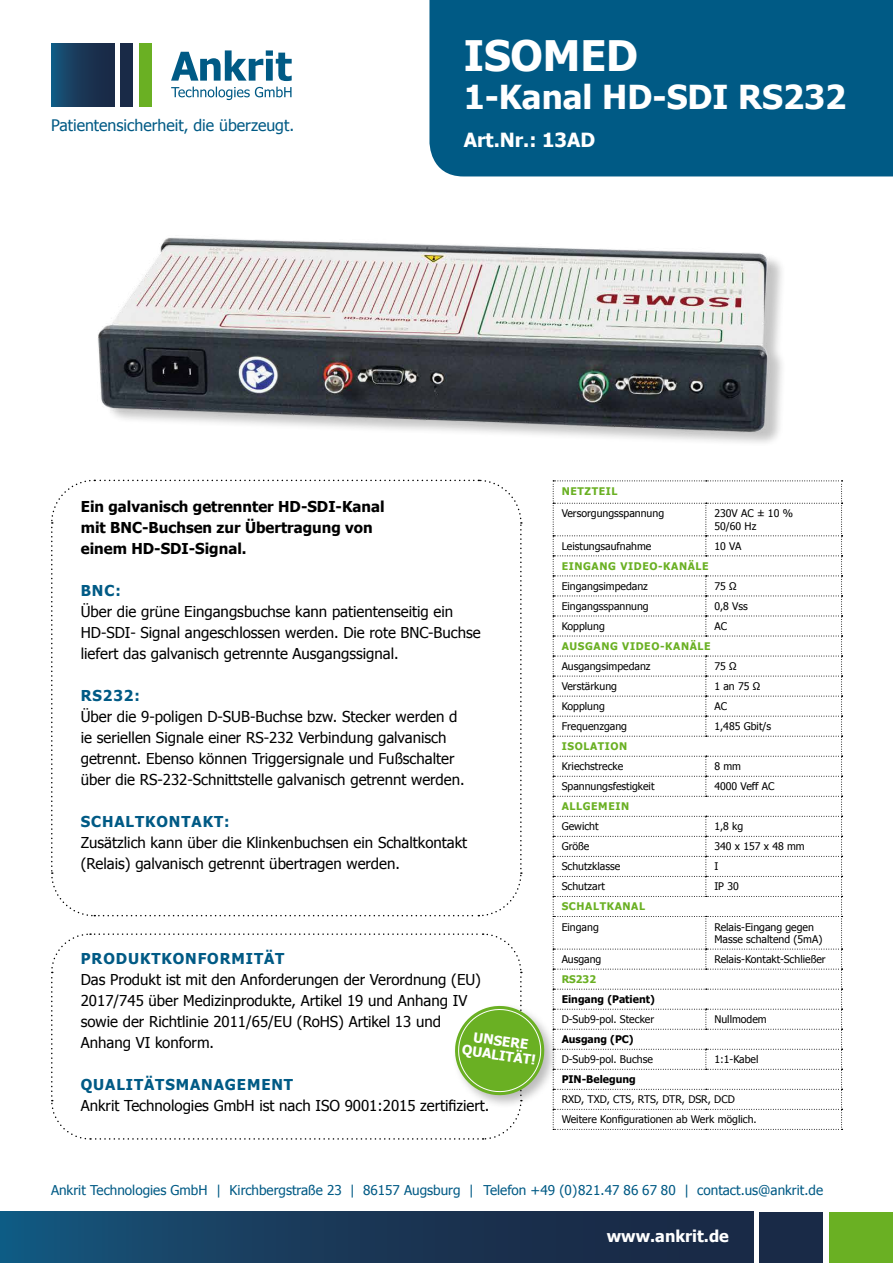
<style>
.page{position:relative;width:893px;height:1263px;background:#fff}
.page>*{position:absolute;margin:0;border:0;box-sizing:border-box;transform-origin:0 0}
.t1{font:700 42px "Tahoma";color:#fff}
.t2{font:700 33px "Tahoma";color:#fff}
.t3{font:700 19.5px "Tahoma";color:#fff}
.t4{font:700 16.2px "Tahoma";color:#fff}
.t5{font:15.9px "Tahoma";color:#005a85}
.t6{font:15px/21px "Tahoma";color:#000}
.t7{font:700 15px/21px "Tahoma";color:#000}
.t8{font:700 15px "Tahoma";letter-spacing:.06em;color:#005a85}
.t9{font:13.5px "Tahoma";color:#005a85}
.t10{font:700 13.5px/14px "Tahoma";color:#fff;text-align:center}
.t11{font:10.5px/12.6px "Tahoma";color:#000}
.t12{font:700 10.5px "Tahoma";letter-spacing:.06em;color:#6ab023}
.t13{font:700 10.5px "Tahoma";color:#000}
</style>
<div class="page">
<div style="left:829px;top:1212px;width:64px;height:51px;background:#6ab023"></div>
<div style="left:759px;top:1212px;width:64px;height:51px;background:#192a47"></div>
<div style="left:0;top:1212px;width:753px;height:51px;background:linear-gradient(to right,#165278,#1b223c)"></div>
<div style="left:429px;top:0;width:464px;height:176px;background:#005a85"></div>
<div style="left:121px;top:44px;width:12px;height:63px;background:#192a47"></div>
<div style="left:51px;top:44px;width:63px;height:63px;background:linear-gradient(to right,#16547a,#1b223c)"></div>
<div style="left:139px;top:44px;width:12px;height:63px;background:#6ab023"></div>
<svg style="left:171px;top:50px;width:121px;height:31px"></svg>
<svg style="left:171px;top:87px;width:121px;height:13px"></svg>
<svg style="left:51px;top:479px;width:471px;height:438px"></svg>
<svg style="left:553px;top:480px;width:290px;height:650px"></svg>
<img style="left:98px;top:237px;width:684px;height:206px">
<div style="left:452px;top:1003px;width:106px;height:106px;background:#000;opacity:.27"></div>
<svg style="left:51px;top:933px;width:496px;height:207px"></svg>
<p class="t5" style="left:51px;top:114px;width:245px">Patientensicherheit, die überzeugt.</p>
<h1 class="t1" style="left:464px;top:26px;width:176px">ISOMED</h1>
<h2 class="t2" style="left:464px;top:74px;width:384px">1-Kanal HD-SDI RS232</h2>
<h3 class="t3" style="left:464px;top:126px;width:133px">Art.Nr.: 13AD</h3>
<p class="t7" style="left:81px;top:495px;width:305px">Ein galvanisch getrennter HD-SDI-Kanal mit BNC-Buchsen zur Übertragung von einem HD-SDI-Signal.</p>
<p class="t8" style="left:81px;top:580px;width:41px">BNC:</p>
<p class="t6" style="left:81px;top:601px;width:401px">Über die grüne Eingangsbuchse kann patientenseitig ein<br>HD-SDI- Signal angeschlossen werden. Die rote BNC-Buchse liefert das galvanisch getrennte Ausgangssignal.</p>
<p class="t8" style="left:81px;top:685px;width:60px">RS232:</p>
<p class="t6" style="left:81px;top:706px;width:385px">Über die 9-poligen D-SUB-Buchse bzw. Stecker werden d ie seriellen Signale einer RS-232 Verbindung galvanisch getrennt. Ebenso können Triggersignale und Fußschalter über die RS-232-Schnittstelle galvanisch getrennt werden.</p>
<p class="t8" style="left:81px;top:811px;width:150px">SCHALTKONTAKT:</p>
<p class="t6" style="left:81px;top:832px;width:388px">Zusätzlich kann über die Klinkenbuchsen ein Schaltkontakt (Relais) galvanisch getrennt übertragen werden.</p>
<p class="t8" style="left:81px;top:948px;width:205px">PRODUKTKONFORMITÄT</p>
<p class="t6" style="left:81px;top:968px;width:402px">Das Produkt ist mit den Anforderungen der Verordnung (EU)<br>2017/745 über Medizinprodukte, Artikel 19 und Anhang IV sowie der Richtlinie 2011/65/EU (RoHS) Artikel 13 und Anhang VI konform.</p>
<p class="t8" style="left:81px;top:1074px;width:214px">QUALITÄTSMANAGEMENT</p>
<p class="t6" style="left:81px;top:1094px;width:410px">Ankrit Technologies GmbH ist nach ISO 9001:2015 zertifiziert.</p>
<p class="t10" style="left:465px;top:1028px;width:76px;rotate:8deg">UNSERE<br>QUALITÄT!</p>
<p class="t12" style="left:562px;top:484px;width:57px">NETZTEIL</p>
<p class="t11" style="left:562px;top:507px;width:104px">Versorgungsspannung</p>
<p class="t11" style="left:714px;top:507px;width:80px">230V AC ± 10 %<br>50/60 Hz</p>
<p class="t11" style="left:562px;top:539px;width:91px">Leistungsaufnahme</p>
<p class="t11" style="left:714px;top:539px;width:29px">10 VA</p>
<p class="t12" style="left:562px;top:559px;width:149px">EINGANG VIDEO-KANÄLE</p>
<p class="t11" style="left:562px;top:579px;width:88px">Eingangsimpedanz</p>
<p class="t11" style="left:714px;top:579px;width:24px">75 Ω</p>
<p class="t11" style="left:562px;top:599px;width:89px">Eingangsspannung</p>
<p class="t11" style="left:714px;top:599px;width:35px">0,8 Vss</p>
<p class="t11" style="left:562px;top:619px;width:45px">Kopplung</p>
<p class="t11" style="left:714px;top:619px;width:14px">AC</p>
<p class="t12" style="left:562px;top:639px;width:150px">AUSGANG VIDEO-KANÄLE</p>
<p class="t11" style="left:562px;top:659px;width:90px">Ausgangsimpedanz</p>
<p class="t11" style="left:714px;top:659px;width:24px">75 Ω</p>
<p class="t11" style="left:562px;top:679px;width:57px">Verstärkung</p>
<p class="t11" style="left:714px;top:679px;width:47px">1 an 75 Ω</p>
<p class="t11" style="left:562px;top:699px;width:45px">Kopplung</p>
<p class="t11" style="left:714px;top:699px;width:14px">AC</p>
<p class="t11" style="left:562px;top:719px;width:67px">Frequenzgang</p>
<p class="t11" style="left:714px;top:719px;width:58px">1,485 Gbit/s</p>
<p class="t12" style="left:562px;top:739px;width:67px">ISOLATION</p>
<p class="t11" style="left:562px;top:760px;width:63px">Kriechstrecke</p>
<p class="t11" style="left:714px;top:760px;width:28px">8 mm</p>
<p class="t11" style="left:562px;top:780px;width:94px">Spannungsfestigkeit</p>
<p class="t11" style="left:714px;top:780px;width:62px">4000 Veff AC</p>
<p class="t12" style="left:562px;top:799px;width:69px">ALLGEMEIN</p>
<p class="t11" style="left:562px;top:820px;width:38px">Gewicht</p>
<p class="t11" style="left:714px;top:820px;width:30px">1,8 kg</p>
<p class="t11" style="left:562px;top:840px;width:29px">Größe</p>
<p class="t11" style="left:714px;top:840px;width:92px">340 x 157 x 48 mm</p>
<p class="t11" style="left:562px;top:860px;width:60px">Schutzklasse</p>
<p class="t11" style="left:714px;top:860px;width:5px">I</p>
<p class="t11" style="left:562px;top:880px;width:45px">Schutzart</p>
<p class="t11" style="left:714px;top:880px;width:26px">IP 30</p>
<p class="t12" style="left:562px;top:899px;width:85px">SCHALTKANAL</p>
<p class="t11" style="left:562px;top:920px;width:39px">Eingang</p>
<p class="t11" style="left:714px;top:920px;width:109px">Relais-Eingang gegen<br>Masse schaltend (5mA)</p>
<p class="t11" style="left:562px;top:952px;width:41px">Ausgang</p>
<p class="t11" style="left:714px;top:952px;width:113px">Relais-Kontakt-Schließer</p>
<p class="t12" style="left:562px;top:972px;width:36px">RS232</p>
<p class="t13" style="left:562px;top:992px;width:95px">Eingang (Patient)</p>
<p class="t11" style="left:562px;top:1013px;width:94px">D-Sub9-pol. Stecker</p>
<p class="t11" style="left:714px;top:1013px;width:54px">Nullmodem</p>
<p class="t13" style="left:562px;top:1032px;width:74px">Ausgang (PC)</p>
<p class="t11" style="left:562px;top:1053px;width:93px">D-Sub9-pol. Buchse</p>
<p class="t11" style="left:714px;top:1053px;width:46px">1:1-Kabel</p>
<p class="t13" style="left:562px;top:1072px;width:76px">PIN-Belegung</p>
<p class="t11" style="left:562px;top:1089px;width:197px;line-height:20.1px">RXD, TXD, CTS, RTS, DTR, DSR, DCD<br>Weitere Konfigurationen ab Werk möglich.</p>
<p class="t9" style="left:51px;top:1181px;width:774px">Ankrit Technologies GmbH | Kirchbergstraße 23 | 86157 Augsburg | Telefon +49 (0)821.47 86 67 80 | contact.us@ankrit.de</p>
<p class="t4" style="left:607px;top:1225px;width:124px">www.ankrit.de</p>
</div>
